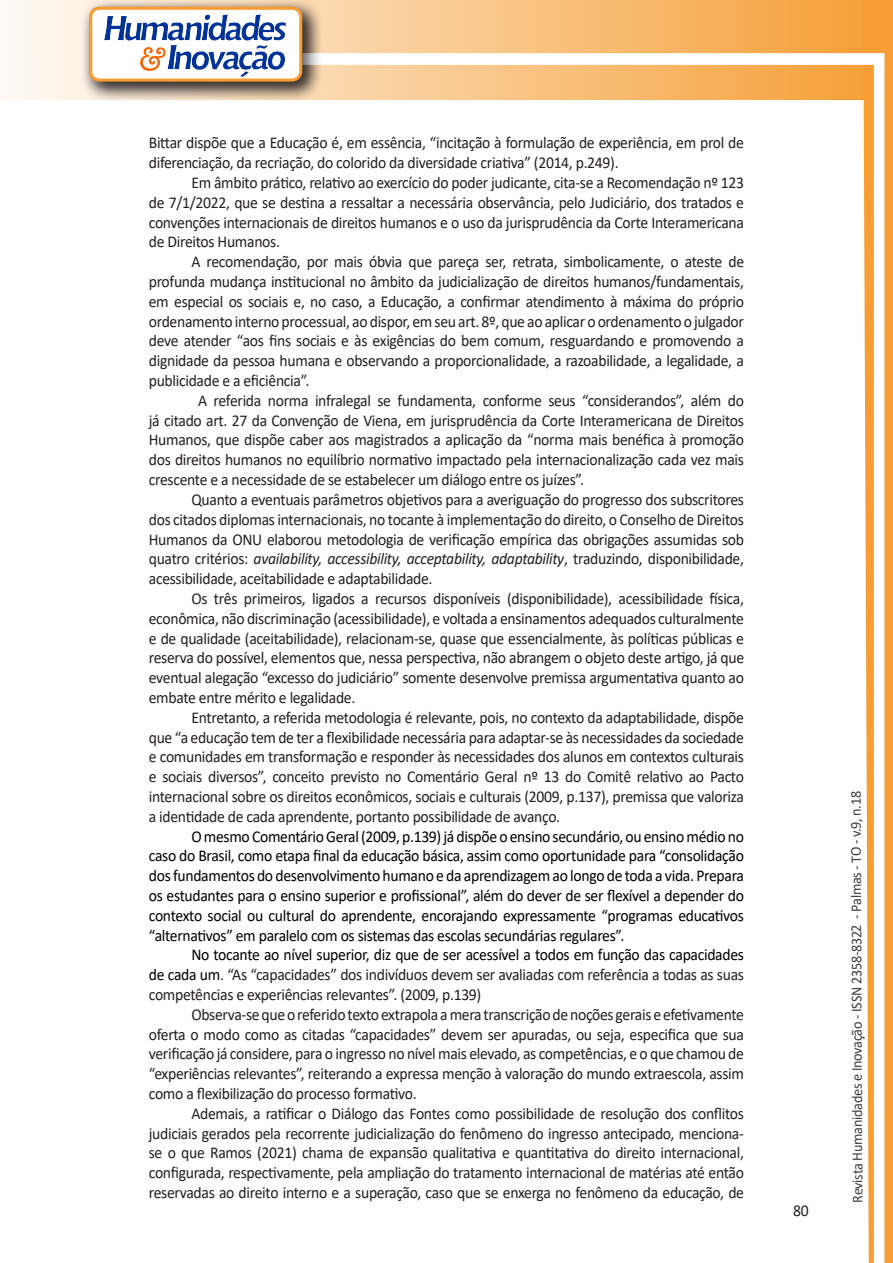
<style>
.page{position:relative;width:893px;height:1263px;background:#fff}
.page>*{position:absolute;margin:0;border:0;box-sizing:border-box;transform-origin:0 0}
.texto{font:16.5px/19.8px "Calibri";letter-spacing:-.02em;color:#231f20;text-align:justify;scale:.95 1}
.texto-2{font:16.5px/19.8px "Calibri";letter-spacing:-.02em;color:#000;text-align:justify;scale:.95 1}
.t1{font:15px "Calibri";letter-spacing:-.025em;color:#3e3e3f;scale:.95 1}
.s1{font-style:italic}
.s2{color:#000}
</style>
<div class="page">
<svg style="left:5px;top:0;width:858px;height:100px;background:#f9c484"></svg>
<div style="left:302px;top:53px;width:582px;height:12px;background:#fff;border:2px solid #fff"></div>
<svg style="left:863px;top:0;width:30px;height:1263px"></svg>
<div style="left:81px;top:0;width:241px;height:102px;background:#231f20;opacity:.75"></div>
<div style="left:91px;top:8px;width:210px;height:72px;background:#fff;border-radius:9px"></div>
<img style="left:104px;top:14px;width:181px;height:62px">
<div style="left:89px;top:7px;width:213px;height:75px;border:3px solid #f69e34;border-radius:9px"></div>
<p class="texto" style="left:149px;top:133px;width:628px">Bittar dispõe que a Educação é, em essência, “incitação à formulação de experiência, em prol de diferenciação, da recriação, do colorido da diversidade criativa” (2014, p.249).</p>
<p class="texto" style="left:149px;top:172px;width:628px;text-indent:43px">Em âmbito prático, relativo ao exercício do poder judicante, cita-se a Recomendação nº 123 de 7/1/2022, que se destina a ressaltar a necessária observância, pelo Judiciário, dos tratados e convenções internacionais de direitos humanos e o uso da jurisprudência da Corte Interamericana de Direitos Humanos.</p>
<p class="texto" style="left:149px;top:251px;width:628px;text-indent:43px">A recomendação, por mais óbvia que pareça ser, retrata, simbolicamente, o ateste de profunda mudança institucional no âmbito da judicialização de direitos humanos/fundamentais, em especial os sociais e, no caso, a Educação, a confirmar atendimento à máxima do próprio ordenamento interno processual, ao dispor, em seu art. 8º, que ao aplicar o ordenamento o julgador deve atender “aos fins sociais e às exigências do bem comum, resguardando e promovendo a dignidade da pessoa humana e observando a proporcionalidade, a razoabilidade, a legalidade, a publicidade e a eficiência”.</p>
<p class="texto" style="left:149px;top:390px;width:628px;text-indent:49px">A referida norma infralegal se fundamenta, conforme seus “considerandos”, além do já citado art. 27 da Convenção de Viena, em jurisprudência da Corte Interamericana de Direitos Humanos, que dispõe caber aos magistrados a aplicação da “norma mais benéfica à promoção dos direitos humanos no equilíbrio normativo impactado pela internacionalização cada vez mais crescente e a necessidade de se estabelecer um diálogo entre os juízes”.</p>
<p class="texto" style="left:149px;top:489px;width:628px;text-indent:43px">Quanto a eventuais parâmetros objetivos para a averiguação do progresso dos subscritores dos citados diplomas internacionais, no tocante à implementação do direito, o Conselho de Direitos Humanos da ONU elaborou metodologia de verificação empírica das obrigações assumidas sob quatro critérios: <span class="s1">availability, accessibility, acceptability, adaptability</span>, traduzindo, disponibilidade, acessibilidade, aceitabilidade e adaptabilidade.</p>
<p class="texto" style="left:149px;top:588px;width:628px;text-indent:43px">Os três primeiros, ligados a recursos disponíveis (disponibilidade), acessibilidade física, econômica, não discriminação (acessibilidade), e voltada a ensinamentos adequados culturalmente e de qualidade (aceitabilidade), relacionam-se, quase que essencialmente, às políticas públicas e reserva do possível, elementos que, nessa perspectiva, não abrangem o objeto deste artigo, já que eventual alegação “excesso do judiciário” somente desenvolve premissa argumentativa quanto ao embate entre mérito e legalidade.</p>
<p class="texto" style="left:149px;top:707px;width:628px;text-indent:43px">Entretanto, a referida metodologia é relevante, pois, no contexto da adaptabilidade, dispõe que “a educação tem de ter a flexibilidade necessária para adaptar-se às necessidades da sociedade e comunidades em transformação e responder às necessidades dos alunos em contextos culturais e sociais diversos”, conceito previsto no Comentário Geral nº 13 do Comitê relativo ao Pacto internacional sobre os direitos econômicos, sociais e culturais (2009, p.137), premissa que valoriza a identidade de cada aprendente, portanto possibilidade de avanço.</p>
<p class="texto-2" style="left:149px;top:826px;width:628px;text-indent:43px">O mesmo Comentário Geral (2009, p.139) já dispõe o ensino secundário, ou ensino médio no caso do Brasil, como etapa final da educação básica, assim como oportunidade para “consolidação dos fundamentos do desenvolvimento humano e da aprendizagem ao longo de toda a vida. Prepara os estudantes para o ensino superior e profissional”, além do dever de ser flexível a depender do contexto social ou cultural do aprendente, encorajando expressamente “programas educativos “alternativos” em paralelo com os sistemas das escolas secundárias regulares”.</p>
<p class="texto" style="left:149px;top:944px;width:628px;text-indent:43px"><span class="s2">No tocante ao nível superior, diz que de ser acessível a todos em função das capacidades de cada um</span>. “As “capacidades” dos indivíduos devem ser avaliadas com referência a todas as suas competências e experiências relevantes”. (2009, p.139)</p>
<p class="texto" style="left:149px;top:1004px;width:628px;text-indent:43px">Observa-se que o referido texto extrapola a mera transcrição de noções gerais e efetivamente oferta o modo como as citadas “capacidades” devem ser apuradas, ou seja, especifica que sua verificação já considere, para o ingresso no nível mais elevado, as competências, e o que chamou de “experiências relevantes”, reiterando a expressa menção à valoração do mundo extraescola, assim como a flexibilização do processo formativo.</p>
<p class="texto" style="left:149px;top:1103px;width:628px;text-indent:43px">Ademais, a ratificar o Diálogo das Fontes como possibilidade de resolução dos conflitos judiciais gerados pela recorrente judicialização do fenômeno do ingresso antecipado, menciona&shy;se o que Ramos (2021) chama de expansão qualitativa e quantitativa do direito internacional, configurada, respectivamente, pela ampliação do tratamento internacional de matérias até então reservadas ao direito interno e a superação, caso que se enxerga no fenômeno da educação, de</p>
<p class="texto" style="left:793px;top:1200px;width:18px">80</p>
<p class="t1" style="left:846px;top:1203px;width:435px;rotate:-90deg">Revista Humanidades e Inovação - ISSN 2358-8322 - Palmas - TO - v.9, n.18</p>
</div>
